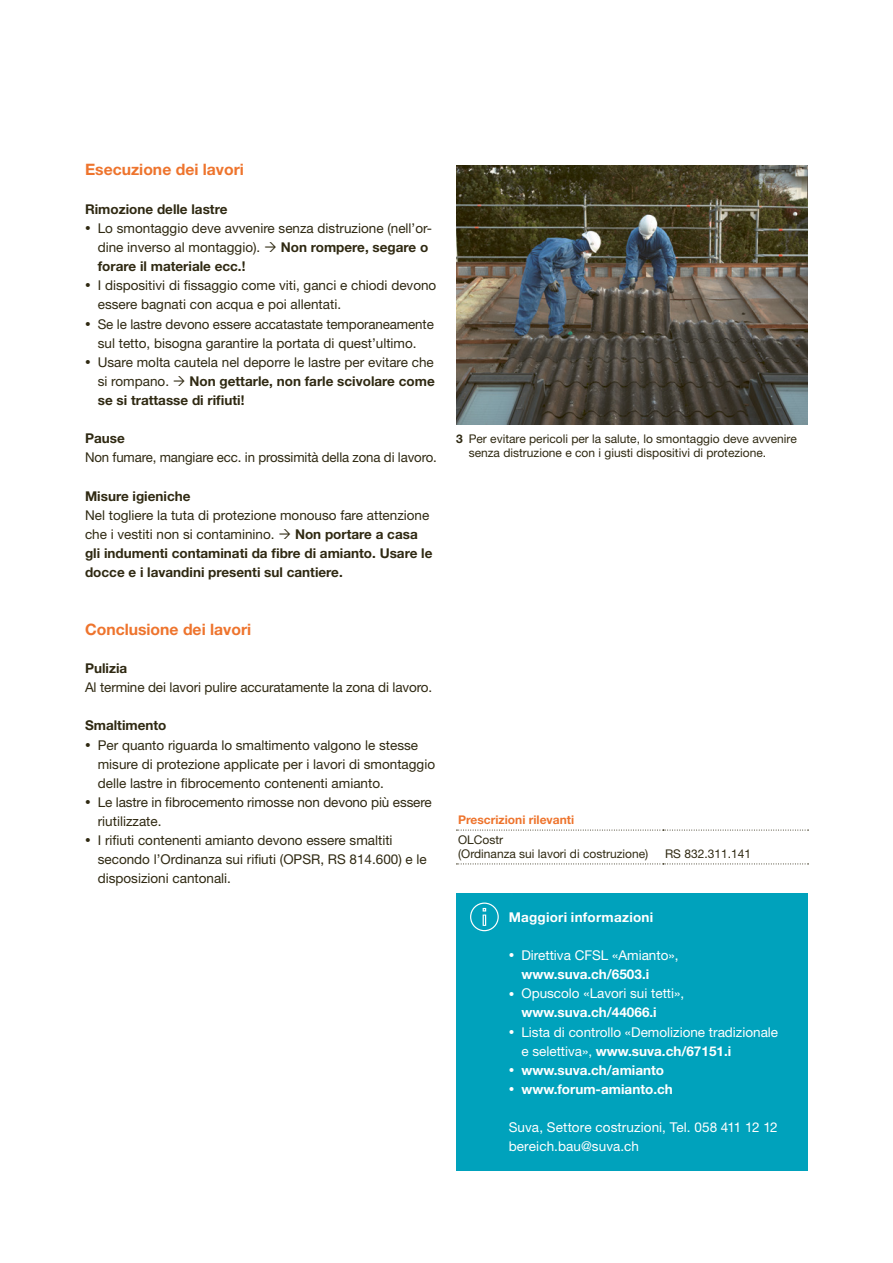
<style>
.page{position:relative;width:893px;height:1263px;background:#fff}
.page>*{position:absolute;margin:0;border:0;box-sizing:border-box;transform-origin:0 0}
.t1{font:700 15.75px "Helvetica Neue LT Std";color:#ee742d}
.t2{font:13.5px/19.2px "Helvetica Neue LT Std";color:#2f2912}
.t3{font:700 13.5px/19.2px "Helvetica Neue LT Std";color:#2f2912}
.t4{font:13.5px/19.2px "Helvetica Neue LT Std";color:#fff}
.t5{font:700 13.5px "Helvetica Neue LT Std";color:#fff}
.t6{font:700 13.5px "Helvetica Neue LT Std";letter-spacing:.02em;color:#fff}
.t7{font:12px/13.8px "Helvetica Neue LT Std";color:#2f2912}
.t8{font:700 12px "Helvetica Neue LT Std";color:#ee742d}
.s1{font-size:11.25px}
.s2{font-weight:700}
.s3{font-weight:400;font-size:11.25px}
</style>
<div class="page">
<img style="left:456px;top:166px;width:352px;height:258px">
<svg style="left:456px;top:830px;width:352px;height:1px"></svg>
<svg style="left:456px;top:863px;width:352px;height:1px"></svg>
<div style="left:456px;top:893px;width:352px;height:277px;background:#00a2bc"></div>
<svg style="left:470px;top:902px;width:29px;height:29px"></svg>
<p class="t1" style="left:85px;top:160px;width:160px">Esecuzione dei lavori</p>
<p class="t3" style="left:85px;top:199px;width:144px">Rimozione delle lastre</p>
<p class="t2" style="left:98px;top:218px;width:336px;text-indent:-13px"><span class="s1">•</span> Lo smontaggio deve avvenire senza distruzione (nell’or&shy;dine inverso al montaggio).</p>
<p class="t3" style="left:281px;top:237px;width:149px">Non rompere, segare o</p>
<p class="t3" style="left:98px;top:256px;width:149px">forare il materiale ecc.!</p>
<p class="t2" style="left:98px;top:276px;width:340px;text-indent:-13px"><span class="s1">•</span> I dispositivi di fissaggio come viti, ganci e chiodi devono essere bagnati con acqua e poi allentati.</p>
<p class="t2" style="left:85px;top:314px;width:350px;text-align:center"><span class="s1">•</span> Se le lastre devono essere accatastate temporaneamente sul tetto, bisogna garantire la portata di quest’ultimo.</p>
<p class="t2" style="left:98px;top:352px;width:338px;text-indent:-13px"><span class="s1">•</span> Usare molta cautela nel deporre le lastre per evitare che si rompano.</p>
<p class="t3" style="left:98px;top:371px;width:338px;text-indent:92px">Non gettarle, non farle scivolare come se si trattasse di rifiuti!</p>
<p class="t3" style="left:85px;top:429px;width:41px">Pause</p>
<p class="t2" style="left:85px;top:448px;width:353px">Non fumare, mangiare ecc. in prossimità della zona di lavoro.</p>
<p class="t3" style="left:85px;top:486px;width:107px">Misure igieniche</p>
<p class="t2" style="left:85px;top:505px;width:346px">Nel togliere la tuta di protezione monouso fare attenzione che i vestiti non si contaminino.</p>
<p class="t3" style="left:85px;top:524px;width:349px;text-indent:210px">Non portare a casa gli indumenti contaminati da fibre di amianto. Usare le docce e i lavandini presenti sul cantiere.</p>
<p class="t1" style="left:85px;top:619px;width:168px">Conclusione dei lavori</p>
<p class="t3" style="left:85px;top:658px;width:44px">Pulizia</p>
<p class="t2" style="left:85px;top:677px;width:349px">Al termine dei lavori pulire accuratamente la zona di lavoro.</p>
<p class="t3" style="left:85px;top:716px;width:83px">Smaltimento</p>
<p class="t2" style="left:98px;top:735px;width:339px;text-indent:-13px"><span class="s1">•</span> Per quanto riguarda lo smaltimento valgono le stesse misure di protezione applicate per i lavori di smontaggio delle lastre in fibrocemento contenenti amianto.</p>
<p class="t2" style="left:98px;top:792px;width:335px;text-indent:-13px"><span class="s1">•</span> Le lastre in fibrocemento rimosse non devono più essere riutilizzate.</p>
<p class="t2" style="left:98px;top:830px;width:331px;text-indent:-13px"><span class="s1">•</span> I rifiuti contenenti amianto devono essere smaltiti secondo l’Ordinanza sui rifiuti (OPSR, RS 814.600) e le disposizioni cantonali.</p>
<p class="t7" style="left:469px;top:432px;width:330px;text-indent:-13px"><span class="s2">3</span> Per evitare pericoli per la salute, lo smontaggio deve avvenire senza distruzione e con i giusti dispositivi di protezione.</p>
<p class="t8" style="left:458px;top:813px;width:117px">Prescrizioni rilevanti</p>
<p class="t7" style="left:458px;top:833px;width:192px">OLCostr<br>(Ordinanza sui lavori di costruzione)</p>
<p class="t7" style="left:665px;top:847px;width:88px">RS 832.311.141</p>
<p class="t6" style="left:509px;top:908px;width:146px">Maggiori informazioni</p>
<p class="t4" style="left:521px;top:945px;width:159px;text-indent:-13px"><span class="s1">•</span> Direttiva CFSL «Amianto», <span class="s2">www.suva.ch/6503.i</span></p>
<p class="t4" style="left:521px;top:984px;width:164px;text-indent:-13px"><span class="s1">•</span> Opuscolo «Lavori sui tetti», <span class="s2">www.suva.ch/44066.i</span></p>
<p class="t4" style="left:521px;top:1022px;width:258px;text-indent:-13px"><span class="s1">•</span> Lista di controllo «Demolizione tradizionale e selettiva», <span class="s2">www.suva.ch/67151.i</span></p>
<p class="t5" style="left:509px;top:1062px;width:157px"><span class="s3">•</span> www.suva.ch/amianto</p>
<p class="t5" style="left:509px;top:1081px;width:166px"><span class="s3">•</span> www.forum-amianto.ch</p>
<p class="t4" style="left:509px;top:1118px;width:270px">Suva, Settore costruzioni, Tel. 058 411 12 12 bereich.bau@suva.ch</p>
</div>
